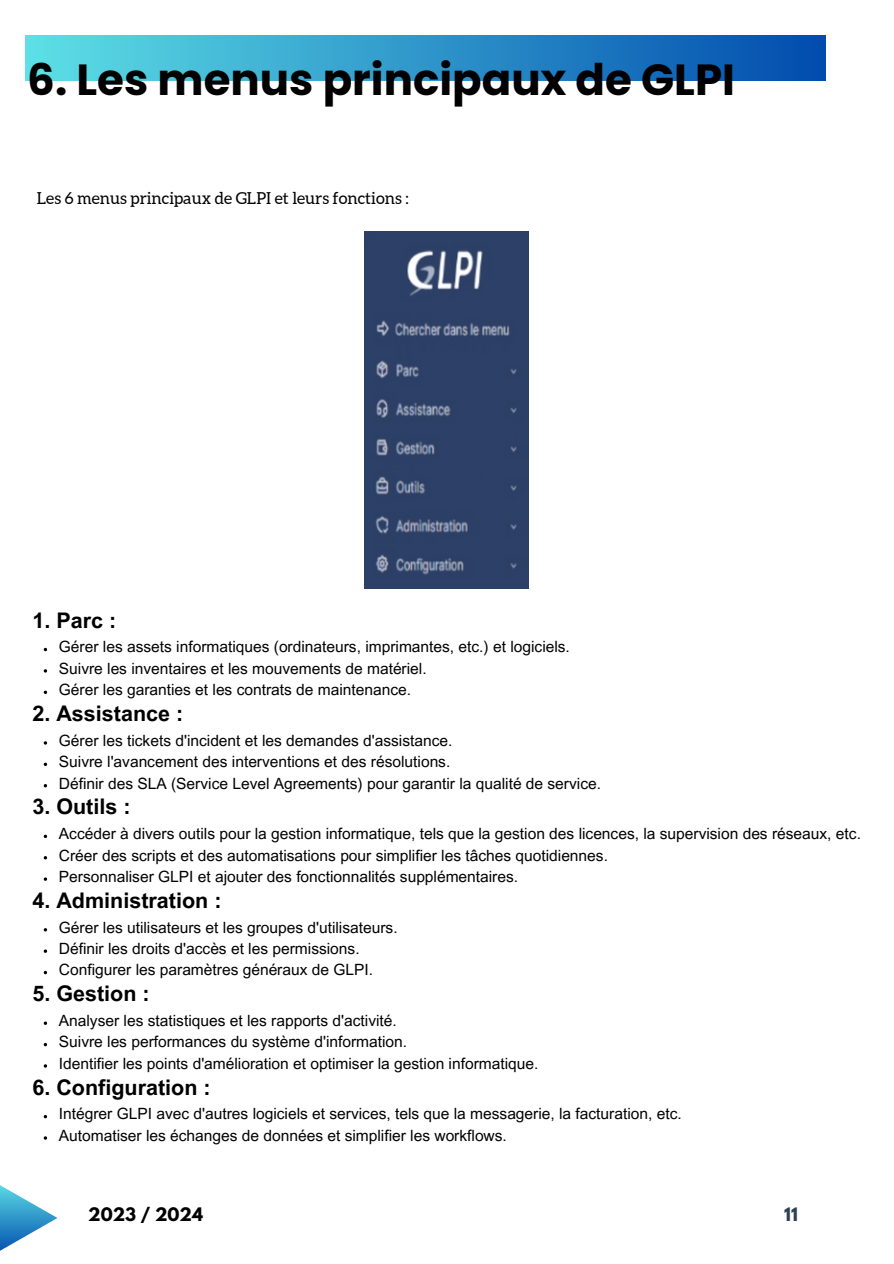
<style>
.page{position:relative;width:894px;height:1264px;background:#fff}
.page>*{position:absolute;margin:0;border:0;box-sizing:border-box;transform-origin:0 0}
.t1{font:700 43.5px "Poppins";color:#000}
.t2{font:700 21.45px "Arial MT Pro";color:#000}
.t3{font:16.5px "Aleo";color:#000}
.t4{font:700 16.5px "League Spartan";color:#000}
.t5{font:700 16.5px "League Spartan";color:#2e3f51}
.t6{font:15.6px "Arial MT Pro";color:#000}
</style>
<div class="page">
<svg style="left:0;top:1185px;width:57px;height:66px"></svg>
<div style="left:25px;top:35px;width:800px;height:45px;background:linear-gradient(to right,#5de0e6,#014bad)"></div>
<img style="left:365px;top:231px;width:163px;height:357px">
<svg style="left:44px;top:690px;width:3px;height:4px"></svg>
<svg style="left:44px;top:762px;width:3px;height:4px"></svg>
<svg style="left:44px;top:834px;width:3px;height:4px"></svg>
<p class="t1" style="left:27px;top:49px;width:709px">6. Les menus principaux de GLPI</p>
<h2 class="t3" style="left:37px;top:189px;width:373px">Les 6 menus principaux de GLPI et leurs fonctions :</h2>
<p class="t2" style="left:32px;top:612px;width:85px">1. Parc :</p>
<p class="t6" style="left:59px;top:641px;width:512px">Gérer les assets informatiques (ordinateurs, imprimantes, etc.) et logiciels.</p>
<p class="t6" style="left:59px;top:662px;width:369px">Suivre les inventaires et les mouvements de matériel.</p>
<h2 class="t6" style="left:59px;top:683px;width:353px">Gérer les garanties et les contrats de maintenance.</h2>
<p class="t2" style="left:32px;top:705px;width:152px">2. Assistance :</p>
<p class="t6" style="left:59px;top:734px;width:395px">Gérer les tickets d'incident et les demandes d'assistance.</p>
<p class="t6" style="left:59px;top:755px;width:393px">Suivre l'avancement des interventions et des résolutions.</p>
<h2 class="t6" style="left:59px;top:777px;width:543px">Définir des SLA (Service Level Agreements) pour garantir la qualité de service.</h2>
<p class="t2" style="left:32px;top:798px;width:100px">3. Outils :</p>
<p class="t6" style="left:59px;top:827px;width:803px">Accéder à divers outils pour la gestion informatique, tels que la gestion des licences, la supervision des réseaux, etc.</p>
<p class="t6" style="left:59px;top:849px;width:550px">Créer des scripts et des automatisations pour simplifier les tâches quotidiennes.</p>
<h2 class="t6" style="left:59px;top:870px;width:460px">Personnaliser GLPI et ajouter des fonctionnalités supplémentaires.</h2>
<p class="t2" style="left:32px;top:892px;width:190px">4. Administration :</p>
<p class="t6" style="left:59px;top:921px;width:340px">Gérer les utilisateurs et les groupes d'utilisateurs.</p>
<p class="t6" style="left:59px;top:942px;width:302px">Définir les droits d'accès et les permissions.</p>
<h2 class="t6" style="left:59px;top:964px;width:316px">Configurer les paramètres généraux de GLPI.</h2>
<p class="t2" style="left:32px;top:985px;width:119px">5. Gestion :</p>
<p class="t6" style="left:59px;top:1014px;width:339px">Analyser les statistiques et les rapports d'activité.</p>
<p class="t6" style="left:59px;top:1036px;width:350px">Suivre les performances du système d'information.</p>
<h2 class="t6" style="left:59px;top:1057px;width:481px">Identifier les points d'amélioration et optimiser la gestion informatique.</h2>
<p class="t2" style="left:32px;top:1079px;width:180px">6. Configuration :</p>
<p class="t6" style="left:59px;top:1108px;width:624px">Intégrer GLPI avec d'autres logiciels et services, tels que la messagerie, la facturation, etc.</p>
<h3 class="t6" style="left:59px;top:1129px;width:449px">Automatiser les échanges de données et simplifier les workflows.</h3>
<h1 class="t4" style="left:88px;top:1206px;width:116px">2023 / 2024</h1>
<p class="t5" style="left:784px;top:1206px;width:15px">11</p>
</div>
